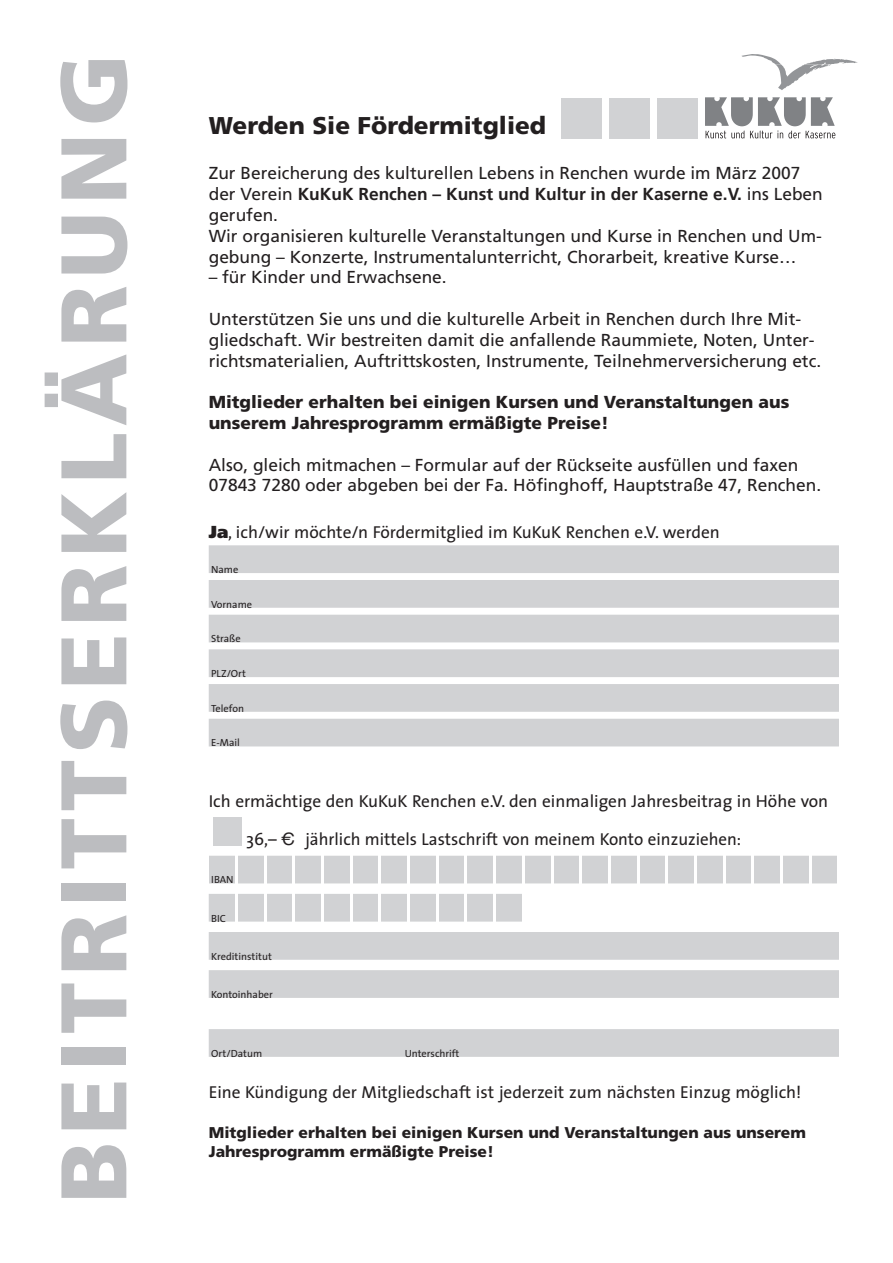
<style>
.page{position:relative;width:893px;height:1263px;background:#fff}
.page>*{position:absolute;margin:0;border:0;box-sizing:border-box;transform-origin:0 0}
.t1{font:900 93px "Frutiger";letter-spacing:.07em;color:#bcbdc0}
.t2{font:900 24.3px "Frutiger";color:#231f20}
.t3{font:17.4px/20.9px "Frutiger";color:#231f20}
.t4{font:17.4px/38.1px "The Sans";color:#231f20}
.t5{font:900 17.4px/20.9px "Frutiger";color:#231f20}
.t6{font:900 15.6px/18.8px "Frutiger";color:#231f20}
.t7{font:10.35px "The Sans";color:#231f20}
.s1{font-weight:700}
.s2{font-family:"Frutiger";font-weight:900}
.s3{font-family:"Euro Sans EF One"}
</style>
<div class="page">
<div style="left:209px;top:545px;width:630px;height:28px;background:#d1d2d4"></div>
<div style="left:209px;top:580px;width:630px;height:28px;background:#d1d2d4"></div>
<div style="left:209px;top:615px;width:630px;height:27px;background:#d1d2d4"></div>
<div style="left:209px;top:649px;width:630px;height:28px;background:#d1d2d4"></div>
<div style="left:209px;top:684px;width:630px;height:28px;background:#d1d2d4"></div>
<div style="left:209px;top:719px;width:630px;height:27px;background:#d1d2d4"></div>
<div style="left:209px;top:856px;width:630px;height:27px;background:#d1d2d4"></div>
<div style="left:209px;top:894px;width:630px;height:27px;background:#d1d2d4"></div>
<div style="left:209px;top:932px;width:630px;height:28px;background:#d1d2d4"></div>
<div style="left:209px;top:970px;width:630px;height:28px;background:#d1d2d4"></div>
<div style="left:209px;top:1029px;width:630px;height:28px;background:#d1d2d4"></div>
<div style="left:213px;top:817px;width:29px;height:28px;background:#d1d2d4"></div>
<div style="left:657px;top:98px;width:41px;height:40px;background:#d1d2d4"></div>
<svg style="left:741px;top:54px;width:117px;height:36px"></svg>
<div style="left:609px;top:98px;width:41px;height:40px;background:#d1d2d4"></div>
<div style="left:561px;top:98px;width:40px;height:40px;background:#d1d2d4"></div>
<svg style="left:705px;top:97px;width:130px;height:41px"></svg>
<hr style="left:235px;top:852px;width:2px;height:76px;background:#fff">
<hr style="left:264px;top:852px;width:2px;height:76px;background:#fff">
<hr style="left:293px;top:852px;width:2px;height:76px;background:#fff">
<hr style="left:321px;top:852px;width:2px;height:76px;background:#fff">
<hr style="left:350px;top:852px;width:2px;height:76px;background:#fff">
<hr style="left:379px;top:852px;width:2px;height:76px;background:#fff">
<hr style="left:407px;top:852px;width:3px;height:76px;background:#fff">
<hr style="left:436px;top:852px;width:2px;height:76px;background:#fff">
<hr style="left:465px;top:852px;width:2px;height:76px;background:#fff">
<hr style="left:494px;top:852px;width:2px;height:76px;background:#fff">
<hr style="left:522px;top:852px;width:2px;height:76px;background:#fff">
<hr style="left:551px;top:852px;width:2px;height:38px;background:#fff">
<div style="left:524px;top:887px;width:316px;height:39px;background:#fff"></div>
<hr style="left:580px;top:852px;width:2px;height:38px;background:#fff">
<hr style="left:608px;top:852px;width:2px;height:38px;background:#fff">
<hr style="left:637px;top:852px;width:2px;height:38px;background:#fff">
<hr style="left:666px;top:852px;width:2px;height:38px;background:#fff">
<hr style="left:694px;top:852px;width:3px;height:38px;background:#fff">
<hr style="left:723px;top:852px;width:2px;height:38px;background:#fff">
<hr style="left:752px;top:852px;width:2px;height:38px;background:#fff">
<hr style="left:780px;top:852px;width:3px;height:38px;background:#fff">
<hr style="left:809px;top:852px;width:2px;height:38px;background:#fff">
<hr style="left:838px;top:852px;width:2px;height:38px;background:#fff">
<h1 class="t1" style="left:38px;top:1203px;width:1151px;rotate:-90deg">BEITRITTSERKLÄRUNG</h1>
<h2 class="t2" style="left:209px;top:111px;width:339px">Werden Sie Fördermitglied</h2>
<p class="t3" style="left:209px;top:163px;width:616px">Zur Bereicherung des kulturellen Lebens in Renchen wurde im März 2007 der Verein <span class="s1">KuKuK Renchen – Kunst und Kultur in der Kaserne e.V.</span> ins Leben gerufen.<br>Wir organisieren kulturelle Veranstaltungen und Kurse in Renchen und Um&shy;gebung – Konzerte, Instrumentalunterricht, Chorarbeit, kreative Kurse…</p>
<p class="t3" style="left:209px;top:267px;width:239px">– für Kinder und Erwachsene.</p>
<p class="t3" style="left:209px;top:308px;width:614px">Unterstützen Sie uns und die kulturelle Arbeit in Renchen durch Ihre Mit&shy;gliedschaft. Wir bestreiten damit die anfallende Raummiete, Noten, Unter&shy;richtsmaterialien, Auftrittskosten, Instrumente, Teilnehmerversicherung etc.</p>
<p class="t5" style="left:209px;top:391px;width:582px">Mitglieder erhalten bei einigen Kursen und Veranstaltungen aus unserem Jahresprogramm ermäßigte Preise!</p>
<p class="t3" style="left:209px;top:454px;width:614px">Also, gleich mitmachen – Formular auf der Rückseite ausfüllen und faxen<br>07843 7280 oder abgeben bei der Fa. Höfinghoff, Hauptstraße 47, Renchen.</p>
<p class="t4" style="left:209px;top:513px;width:512px"><span class="s2">Ja</span>, ich/wir möchte/n Fördermitglied im KuKuK Renchen e.V. werden</p>
<p class="t7" style="left:211px;top:561px;width:29px">Name</p>
<p class="t7" style="left:211px;top:596px;width:42px">Vorname</p>
<p class="t7" style="left:211px;top:630px;width:31px">Straße</p>
<p class="t7" style="left:211px;top:665px;width:36px">PLZ/Ort</p>
<p class="t7" style="left:211px;top:700px;width:34px">Telefon</p>
<p class="t7" style="left:211px;top:734px;width:30px">E-Mail</p>
<p class="t4" style="left:246px;top:782px;width:584px;text-indent:-37px">Ich ermächtige den KuKuK Renchen e.V. den einmaligen Jahresbeitrag in Höhe von<br>36,– <span class="s3">d</span> jährlich mittels Lastschrift von meinem Konto einzuziehen:</p>
<p class="t7" style="left:211px;top:871px;width:24px">IBAN</p>
<p class="t7" style="left:211px;top:909px;width:16px">BIC</p>
<p class="t7" style="left:211px;top:948px;width:62px">Kreditinstitut</p>
<p class="t7" style="left:211px;top:986px;width:63px">Kontoinhaber</p>
<p class="t7" style="left:211px;top:1045px;width:53px">Ort/Datum</p>
<p class="t7" style="left:405px;top:1045px;width:56px">Unterschrift</p>
<p class="t4" style="left:209px;top:1073px;width:594px">Eine Kündigung der Mitgliedschaft ist jederzeit zum nächsten Einzug möglich!</p>
<p class="t6" style="left:209px;top:1123px;width:599px">Mitglieder erhalten bei einigen Kursen und Veranstaltungen aus unserem<br>Jahresprogramm ermäßigte Preise!</p>
</div>
